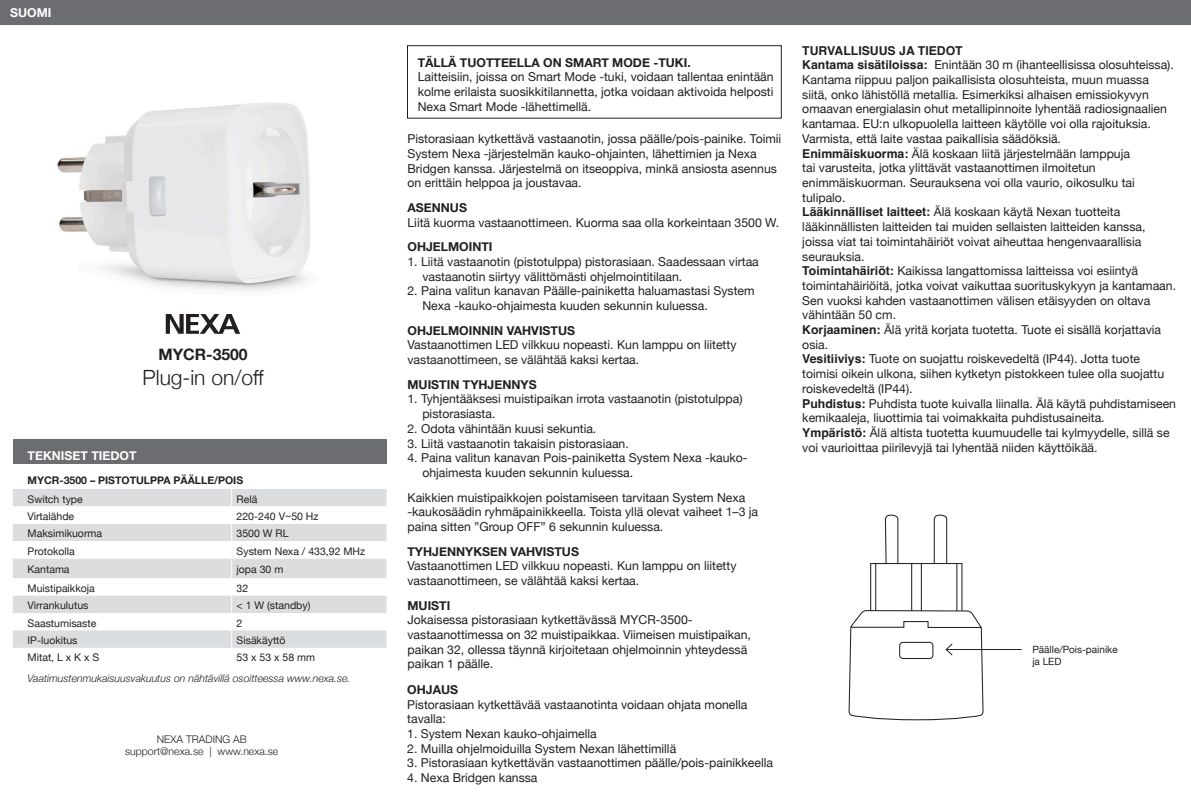
<style>
.page{position:relative;width:1191px;height:794px;background:#fff}
.page>*{position:absolute;margin:0;border:0;box-sizing:border-box;transform-origin:0 0}
.t1{font:300 21px "Helvetica Neue";color:#231f20}
.t2{font:700 15.75px "Helvetica Neue";color:#231f20}
.Brödtext{font:12.25px/14.7px "Helvetica Neue";color:#231f20}
.Rubrik{font:12.25px/14.7px "Helvetica Neue";color:#231f20}
.Rubrik-2{font:700 12.25px "Helvetica Neue";color:#231f20}
.t3{font:700 12.25px "Helvetica";color:#231f20}
.Rubrik-3{font:700 12.25px "Helvetica Neue";color:#fff}
.t4{font:10.5px "Helvetica Neue";color:#231f20}
.t5{font:italic 300 10.5px "Helvetica Neue";color:#231f20}
.t6{font:300 10.5px "Helvetica Neue";color:#231f20}
.t7{font:700 10.5px "Helvetica Neue";color:#231f20}
.t8{font:9.97px/11.9px "Helvetica Neue";color:#231f20}
.s1{font-weight:700}
.s2{font-family:"Helvetica";font-weight:700}
</style>
<div class="page">
<svg style="left:13px;top:489px;width:373px;height:159px"></svg>
<div style="left:13px;top:439px;width:373px;height:25px;background:#6c6d70"></div>
<div style="left:407px;top:45px;width:374px;height:73px;border:1px solid #231f20"></div>
<hr style="left:946px;top:649px;width:75px;height:1px;background:#231f20">
<div style="left:870px;top:563px;width:92px;height:48px;border:1px solid #231f20"></div>
<hr style="left:956px;top:564px;width:1px;height:47px;background:#231f20">
<hr style="left:875px;top:563px;width:1px;height:47px;background:#231f20">
<svg style="left:884px;top:514px;width:16px;height:50px"></svg>
<svg style="left:933px;top:514px;width:15px;height:50px"></svg>
<hr style="left:911px;top:563px;width:1px;height:48px;background:#231f20">
<hr style="left:921px;top:563px;width:1px;height:48px;background:#231f20">
<svg style="left:848px;top:610px;width:136px;height:110px"></svg>
<img style="left:57px;top:102px;width:254px;height:189px">
<div style="left:0;top:0;width:1191px;height:25px;background:#6c6d70"></div>
<svg style="left:166px;top:314px;width:74px;height:20px"></svg>
<p class="Rubrik-3" style="left:10px;top:3px;width:43px">SUOMI</p>
<p class="t2" style="left:158px;top:342px;width:91px">MYCR-3500</p>
<p class="t1" style="left:143px;top:360px;width:123px">Plug-in on/off</p>
<p class="Rubrik-3" style="left:28px;top:445px;width:110px">TEKNISET TIEDOT</p>
<p class="t7" style="left:28px;top:472px;width:217px">MYCR-3500 – PISTOTULPPA PÄÄLLE/POIS</p>
<p class="t4" style="left:28px;top:491px;width:57px">Switch type</p>
<p class="t4" style="left:237px;top:491px;width:22px">Relä</p>
<p class="t4" style="left:28px;top:509px;width:48px">Virtalähde</p>
<p class="t4" style="left:237px;top:509px;width:83px">220-240 V~50 Hz</p>
<p class="t4" style="left:28px;top:526px;width:76px">Maksimikuorma</p>
<p class="t4" style="left:237px;top:526px;width:53px">3500 W RL</p>
<p class="t4" style="left:28px;top:543px;width:49px">Protokolla</p>
<p class="t4" style="left:237px;top:543px;width:130px">System Nexa / 433,92 MHz</p>
<p class="t4" style="left:28px;top:562px;width:44px">Kantama</p>
<p class="t4" style="left:237px;top:562px;width:48px">jopa 30 m</p>
<p class="t4" style="left:28px;top:580px;width:69px">Muistipaikkoja</p>
<p class="t4" style="left:237px;top:580px;width:13px">32</p>
<p class="t4" style="left:28px;top:598px;width:62px">Virrankulutus</p>
<p class="t4" style="left:237px;top:598px;width:75px">&lt; 1 W (standby)</p>
<p class="t4" style="left:28px;top:615px;width:70px">Saastumisaste</p>
<p class="t4" style="left:237px;top:615px;width:7px">2</p>
<p class="t4" style="left:28px;top:633px;width:51px">IP-luokitus</p>
<p class="t4" style="left:237px;top:633px;width:51px">Sisäkäyttö</p>
<p class="t4" style="left:28px;top:650px;width:73px">Mitat, L x K x S</p>
<p class="t4" style="left:237px;top:650px;width:80px">53 x 53 x 58 mm</p>
<p class="t5" style="left:28px;top:670px;width:324px">Vaatimustenmukaisuusvakuutus on nähtävillä osoitteessa www.nexa.se.</p>
<p class="t6" style="left:157px;top:730px;width:91px">NEXA TRADING AB</p>
<p class="t6" style="left:125px;top:743px;width:155px">support@nexa.se | www.nexa.se</p>
<p class="Brödtext" style="left:418px;top:56px;width:357px"><span class="s1">TÄLLÄ TUOTTEELLA ON SMART MODE -TUKI.<br></span>Laitteisiin, joissa on Smart Mode -tuki, voidaan tallentaa enintään kolme erilaista suosikkitilannetta, jotka voidaan aktivoida helposti Nexa Smart Mode -lähettimellä.</p>
<p class="Brödtext" style="left:407px;top:132px;width:375px">Pistorasiaan kytkettävä vastaanotin, jossa päälle/pois-painike. Toimii System Nexa -järjestelmän kauko-ohjainten, lähettimien ja Nexa Bridgen kanssa. Järjestelmä on itseoppiva, minkä ansiosta asennus on erittäin helppoa ja joustavaa.</p>
<p class="Rubrik" style="left:407px;top:201px;width:373px"><span class="s1">ASENNUS<br></span>Liitä kuorma vastaanottimeen. Kuorma saa olla korkeintaan 3500 W.</p>
<p class="Rubrik-2" style="left:407px;top:237px;width:87px">OHJELMOINTI</p>
<p class="Rubrik" style="left:422px;top:255px;width:338px;text-indent:-15px">1. Liitä vastaanotin (pistotulppa) pistorasiaan. Saadessaan virtaa vastaanotin siirtyy välittömästi ohjelmointitilaan.</p>
<p class="Rubrik" style="left:422px;top:284px;width:334px;text-indent:-15px">2. Paina valitun kanavan Päälle-painiketta haluamastasi System<br>Nexa -kauko-ohjaimesta kuuden sekunnin kuluessa.</p>
<p class="Rubrik" style="left:407px;top:324px;width:330px"><span class="s1">OHJELMOINNIN VAHVISTUS<br></span>Vastaanottimen LED vilkkuu nopeasti. Kun lamppu on liitetty vastaanottimeen, se välähtää kaksi kertaa.</p>
<p class="Rubrik-2" style="left:407px;top:375px;width:131px">MUISTIN TYHJENNYS</p>
<p class="Rubrik" style="left:422px;top:392px;width:322px;text-indent:-15px">1. Tyhjentääksesi muistipaikan irrota vastaanotin (pistotulppa) pistorasiasta.</p>
<p class="Rubrik" style="left:407px;top:422px;width:190px">2. Odota vähintään kuusi sekuntia.</p>
<p class="Rubrik" style="left:407px;top:436px;width:223px">3. Liitä vastaanotin takaisin pistorasiaan.</p>
<p class="Rubrik" style="left:422px;top:451px;width:327px;text-indent:-15px">4. Paina valitun kanavan Pois-painiketta System Nexa -kauko&shy;ohjaimesta kuuden sekunnin kuluessa.</p>
<p class="Brödtext" style="left:407px;top:490px;width:352px">Kaikkien muistipaikkojen poistamiseen tarvitaan System Nexa -kaukosäädin ryhmäpainikkeella. Toista yllä olevat vaiheet 1–3 ja paina sitten ”Group OFF” 6 sekunnin kuluessa.</p>
<p class="Brödtext" style="left:407px;top:544px;width:330px"><span class="s1">TYHJENNYKSEN VAHVISTUS<br></span>Vastaanottimen LED vilkkuu nopeasti. Kun lamppu on liitetty vastaanottimeen, se välähtää kaksi kertaa.</p>
<p class="Brödtext" style="left:407px;top:598px;width:345px"><span class="s1">MUISTI<br></span>Jokaisessa pistorasiaan kytkettävässä MYCR-3500- vastaanottimessa on 32 muistipaikkaa. Viimeisen muistipaikan, paikan 32, ollessa täynnä kirjoitetaan ohjelmoinnin yhteydessä paikan 1 päälle.</p>
<p class="Brödtext" style="left:407px;top:683px;width:342px"><span class="s1">OHJAUS<br></span>Pistorasiaan kytkettävää vastaanotinta voidaan ohjata monella tavalla:</p>
<p class="Brödtext" style="left:407px;top:727px;width:191px">1. System Nexan kauko-ohjaimella</p>
<p class="Brödtext" style="left:407px;top:741px;width:270px">2. Muilla ohjelmoiduilla System Nexan lähettimillä</p>
<p class="Brödtext" style="left:407px;top:756px;width:367px">3. Pistorasiaan kytkettävän vastaanottimen päälle/pois-painikkeella</p>
<p class="Brödtext" style="left:407px;top:771px;width:132px">4. Nexa Bridgen kanssa</p>
<p class="t3" style="left:802px;top:43px;width:162px">TURVALLISUUS JA TIEDOT</p>
<p class="Brödtext" style="left:802px;top:58px;width:373px"><span class="s2">Kantama sisätiloissa:</span> Enintään 30 m (ihanteellisissa olosuhteissa).<br>Kantama riippuu paljon paikallisista olosuhteista, muun muassa siitä, onko lähistöllä metallia. Esimerkiksi alhaisen emissiokyvyn omaavan energialasin ohut metallipinnoite lyhentää radiosignaalien kantamaa. EU:n ulkopuolella laitteen käytölle voi olla rajoituksia.<br>Varmista, että laite vastaa paikallisia säädöksiä.</p>
<p class="Brödtext" style="left:802px;top:147px;width:334px"><span class="s2">Enimmäiskuorma:</span> Älä koskaan liitä järjestelmään lamppuja tai varusteita, jotka ylittävät vastaanottimen ilmoitetun enimmäiskuorman. Seurauksena voi olla vaurio, oikosulku tai tulipalo.</p>
<p class="Brödtext" style="left:802px;top:205px;width:345px"><span class="s2">Lääkinnälliset laitteet:</span> Älä koskaan käytä Nexan tuotteita lääkinnällisten laitteiden tai muiden sellaisten laitteiden kanssa, joissa viat tai toimintahäiriöt voivat aiheuttaa hengenvaarallisia seurauksia.</p>
<p class="Brödtext" style="left:802px;top:264px;width:375px"><span class="s2">Toimintahäiriöt:</span> Kaikissa langattomissa laitteissa voi esiintyä toimintahäiriöitä, jotka voivat vaikuttaa suorituskykyyn ja kantamaan.<br>Sen vuoksi kahden vastaanottimen välisen etäisyyden on oltava vähintään 50 cm.</p>
<p class="Brödtext" style="left:802px;top:323px;width:360px"><span class="s2">Korjaaminen:</span> Älä yritä korjata tuotetta. Tuote ei sisällä korjattavia osia.</p>
<p class="Brödtext" style="left:802px;top:352px;width:363px"><span class="s2">Vesitiiviys:</span> Tuote on suojattu roiskevedeltä (IP44). Jotta tuote toimisi oikein ulkona, siihen kytketyn pistokkeen tulee olla suojattu roiskevedeltä (IP44).</p>
<p class="Brödtext" style="left:802px;top:396px;width:375px"><span class="s2">Puhdistus:</span> Puhdista tuote kuivalla liinalla. Älä käytä puhdistamiseen kemikaaleja, liuottimia tai voimakkaita puhdistusaineita.</p>
<p class="Brödtext" style="left:802px;top:426px;width:369px"><span class="s2">Ympäristö:</span> Älä altista tuotetta kuumuudelle tai kylmyydelle, sillä se voi vaurioittaa piirilevyjä tai lyhentää niiden käyttöikää.</p>
<p class="t8" style="left:1032px;top:644px;width:87px">Päälle/Pois-painike ja LED</p>
</div>
